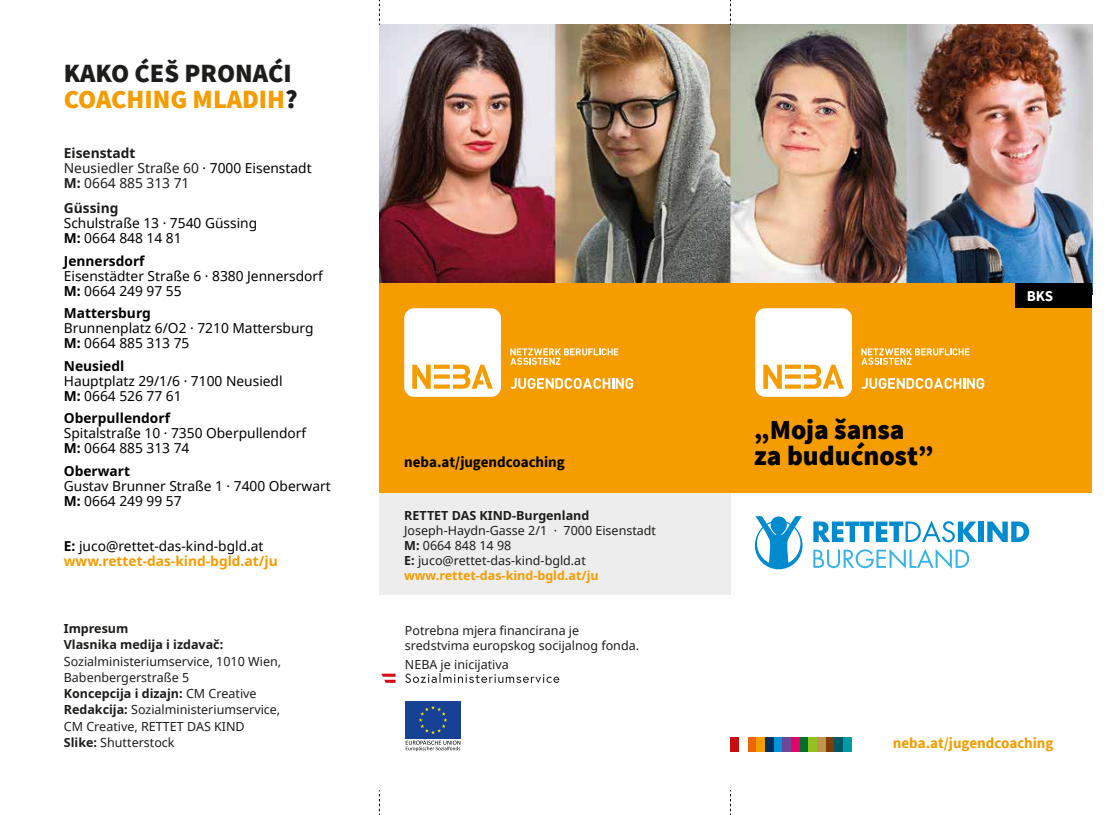
<style>
.page{position:relative;width:1117px;height:815px;background:#fff}
.page>*{position:absolute;margin:0;border:0;box-sizing:border-box;transform-origin:0 0}
.t1{font:900 27.5px "Source Sans Pro";color:#000}
.t2{font:900 26.25px/26.2px "Source Sans Pro";color:#1d1d1b}
.t3{font:700 15px "Source Sans Pro";color:#f59c00}
.t4{font:700 15px "Source Sans Pro";color:#000}
.t5{font:700 15px "Source Sans Pro";color:#fff}
.t6{font:13.75px/15px "Noto Sans";color:#000}
.t7{font:700 13.75px/15px "Noto Sans";color:#f59c00}
.t8{font:13.75px/15px "Noto Sans";color:#1d1d1b}
.t9{font:700 13.75px "Noto Sans";color:#000}
.t10{font:700 13.75px "Noto Sans";color:#1d1d1b}
.t11{font:12.5px/16.2px "Noto Sans";color:#1d1d1b}
.t12{font:700 12.5px/16.2px "Noto Sans";color:#1d1d1b}
.s1{color:#f59c00}
.s2{font-weight:700}
.s3{color:#000}
.s4{font-weight:400;color:#000}
.s5{font-weight:700;color:#f59c00}
</style>
<div class="page">
<img style="left:379px;top:25px;width:712px;height:258px">
<div style="left:379px;top:283px;width:712px;height:210px;background:#f59c00"></div>
<svg style="left:404px;top:308px;width:97px;height:89px"></svg>
<svg style="left:510px;top:348px;width:108px;height:17px"></svg>
<svg style="left:510px;top:378px;width:123px;height:11px"></svg>
<svg style="left:755px;top:308px;width:96px;height:89px"></svg>
<svg style="left:861px;top:348px;width:108px;height:17px"></svg>
<svg style="left:861px;top:378px;width:123px;height:11px"></svg>
<svg style="left:379px;top:0;width:1px;height:25px"></svg>
<svg style="left:379px;top:790px;width:1px;height:25px"></svg>
<div style="left:379px;top:493px;width:351px;height:102px;background:#ededed"></div>
<div style="left:730px;top:737px;width:9px;height:14px;background:#c90c0f"></div>
<div style="left:747px;top:737px;width:9px;height:14px;background:#ec6608"></div>
<div style="left:799px;top:737px;width:9px;height:14px;background:#00702a"></div>
<div style="left:773px;top:737px;width:9px;height:14px;background:#0095db"></div>
<div style="left:825px;top:737px;width:9px;height:14px;background:#7d3e08"></div>
<div style="left:756px;top:737px;width:9px;height:14px;background:#f59c00"></div>
<div style="left:808px;top:737px;width:9px;height:14px;background:#95c11f"></div>
<div style="left:782px;top:737px;width:9px;height:14px;background:#6c4796"></div>
<div style="left:834px;top:737px;width:9px;height:14px;background:#005865"></div>
<div style="left:765px;top:737px;width:8px;height:14px;background:#00305b"></div>
<div style="left:817px;top:737px;width:8px;height:14px;background:#c0944a"></div>
<div style="left:791px;top:737px;width:8px;height:14px;background:#e6006d"></div>
<div style="left:843px;top:737px;width:8px;height:14px;background:#009ba4"></div>
<svg style="left:730px;top:0;width:1px;height:25px"></svg>
<svg style="left:730px;top:790px;width:1px;height:25px"></svg>
<svg style="left:405px;top:740px;width:55px;height:11px"></svg>
<div style="left:405px;top:702px;width:56px;height:37px;background:#164194"></div>
<svg style="left:419px;top:706px;width:28px;height:28px"></svg>
<div style="left:1015px;top:283px;width:76px;height:25px;background:#000"></div>
<svg style="left:405px;top:673px;width:154px;height:10px"></svg>
<svg style="left:381px;top:674px;width:14px;height:9px"></svg>
<svg style="left:813px;top:521px;width:163px;height:21px"></svg>
<div style="left:978px;top:522px;width:5px;height:20px;background:#008bcf"></div>
<svg style="left:987px;top:522px;width:41px;height:20px"></svg>
<svg style="left:813px;top:549px;width:155px;height:20px"></svg>
<svg style="left:754px;top:516px;width:48px;height:53px"></svg>
<h2 class="t2" style="left:64px;top:60px;width:235px">KAKO ĆEŠ PRONAĆI<br><span class="s1">COACHING MLADIH</span>?</h2>
<p class="t8" style="left:64px;top:145px;width:249px"><span class="s2">Eisenstadt<br></span>Neusiedler Straße 60 <span class="s3">· 7000 Eisenstadt<br></span><span class="s2">M:</span> 0664 885 313 71</p>
<p class="t10" style="left:64px;top:199px;width:56px">Güssing</p>
<p class="t6" style="left:64px;top:215px;width:195px">Schulstraße 13 · 7540 Güssing<br><span class="s2">M:</span> 0664 848 14 81</p>
<p class="t9" style="left:64px;top:251px;width:82px">Jennersdorf</p>
<p class="t6" style="left:64px;top:268px;width:260px">Eisenstädter Straße 6 · 8380 Jennersdorf<br><span class="s2">M:</span> 0664 249 97 55</p>
<p class="t9" style="left:64px;top:304px;width:88px">Mattersburg</p>
<p class="t6" style="left:64px;top:320px;width:251px">Brunnenplatz 6/O2 · 7210 Mattersburg<br><span class="s2">M:</span> 0664 885 313 75</p>
<p class="t9" style="left:64px;top:356px;width:62px">Neusiedl</p>
<p class="t6" style="left:64px;top:373px;width:220px">Hauptplatz 29/1/6 · 7100 Neusiedl<br><span class="s2">M:</span> 0664 526 77 61</p>
<p class="t9" style="left:64px;top:409px;width:108px">Oberpullendorf</p>
<p class="t6" style="left:64px;top:425px;width:244px">Spitalstraße 10 · 7350 Oberpullendorf<br><span class="s2">M:</span> 0664 885 313 74</p>
<p class="t9" style="left:64px;top:461px;width:68px">Oberwart</p>
<p class="t6" style="left:64px;top:478px;width:268px">Gustav Brunner Straße 1 · 7400 Oberwart<br><span class="s2">M:</span> 0664 249 99 57</p>
<p class="t7" style="left:64px;top:539px;width:215px"><span class="s3">E:</span> <span class="s4">juco@rettet-das-kind-bgld.at </span>www.rettet-das-kind-bgld.at/ju</p>
<p class="t12" style="left:64px;top:621px;width:161px">Impresum<br>Vlasnika medija i izdavač:</p>
<p class="t11" style="left:64px;top:653px;width:219px">Sozialministeriumservice, 1010 Wien,<br>Babenbergerstraße 5<br><span class="s2">Koncepcija i dizajn:</span> CM Creative<br><span class="s2">Redakcija:</span> Sozialministeriumservice,<br>CM Creative, RETTET DAS KIND<br><span class="s2">Slike:</span> Shutterstock</p>
<p class="t4" style="left:404px;top:452px;width:162px">neba.at/jugendcoaching</p>
<p class="t12" style="left:404px;top:508px;width:186px">RETTET DAS KIND-Burgenland</p>
<p class="t11" style="left:404px;top:523px;width:253px;line-height:15px">Joseph-Haydn-Gasse 2/1 · 7000 Eisenstadt<br><span class="s2">M:</span> 0664 848 14 98<br><span class="s2">E:</span> juco@rettet-das-kind-bgld.at <span class="s5">www.rettet-das-kind-bgld.at/ju</span></p>
<p class="t11" style="left:405px;top:623px;width:235px;line-height:15px">Potrebna mjera financirana je sredstvima europskog socijalnog fonda.</p>
<p class="t11" style="left:405px;top:656px;width:105px">NEBA je inicijativa</p>
<h1 class="t1" style="left:753px;top:411px;width:152px">„Moja šansa</h1>
<h1 class="t1" style="left:753px;top:437px;width:181px">za budućnost”</h1>
<p class="t5" style="left:1026px;top:286px;width:28px">BKS</p>
<p class="t3" style="left:892px;top:733px;width:162px">neba.at/jugendcoaching</p>
</div>
